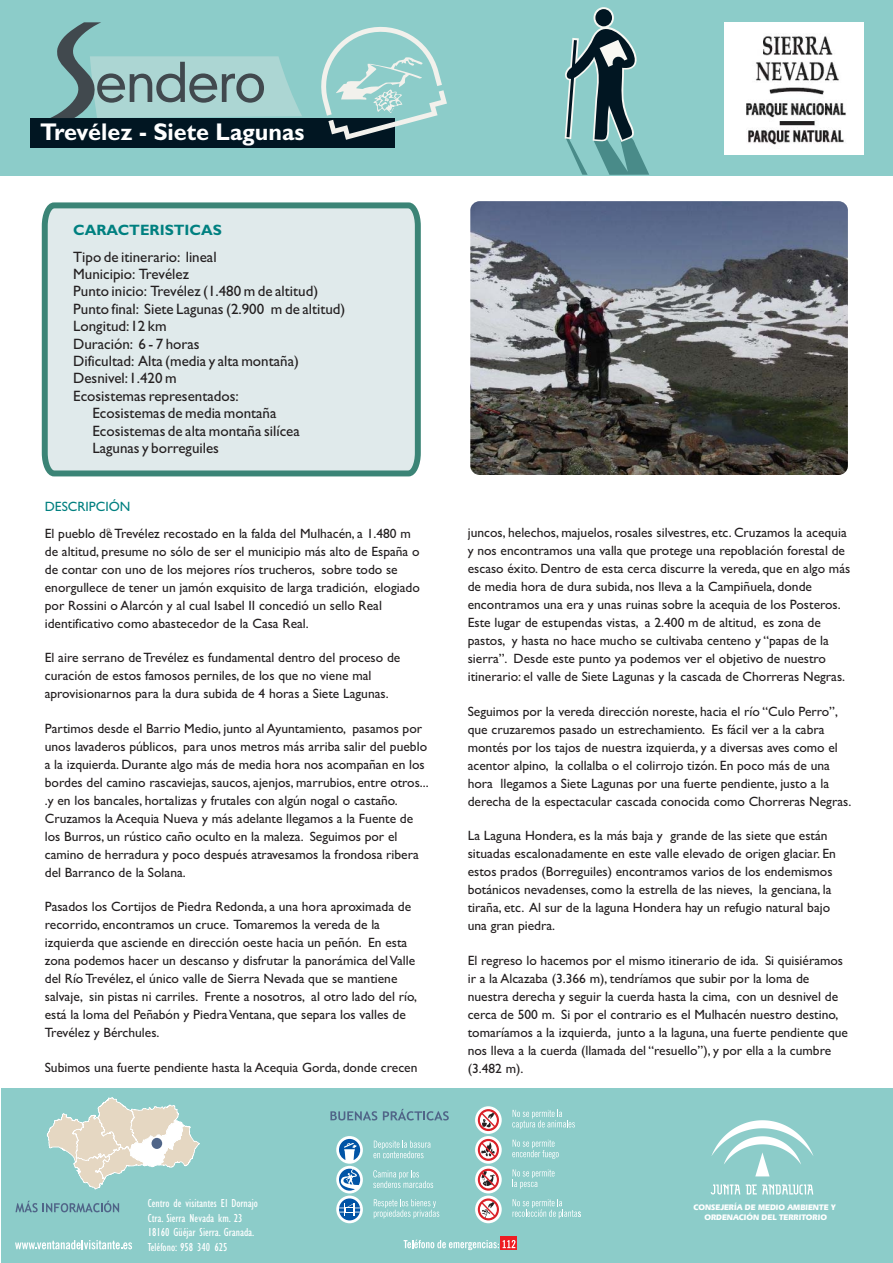
<style>
.page{position:relative;width:893px;height:1263px;background:#fff}
.page>*{position:absolute;margin:0;border:0;box-sizing:border-box;transform-origin:0 0}
.t1{font:700 24.3px "Gill Sans";color:#fff;scale:.96 1}
.t2{font:15px "Gill Sans";color:#231f20}
.t3{font:700 15px "Gill Sans";color:#008080}
.t4{font:13.5px/18px "Gill Sans";color:#231f20}
.t5{font:13.5px "Gill Sans";color:#008080}
.t6{font:condensed 12px/14.4px "Gill Sans";color:#fff}
.t7{font:700 8.25px/10.1px "Eras IT Cby BT";color:#fff;text-align:center;scale:.94 1}
</style>
<div class="page">
<svg style="left:41px;top:202px;width:380px;height:275px;background:#d4e2e2"></svg>
<div style="left:0;top:0;width:893px;height:176px;background:#8cccc9"></div>
<div style="left:30px;top:118px;width:364px;height:29px;background:#011622"></div>
<svg style="left:50px;top:22px;width:252px;height:96px"></svg>
<svg style="left:106px;top:528px;width:4px;height:4px"></svg>
<svg style="left:565px;top:7px;width:84px;height:168px"></svg>
<img style="left:470px;top:201px;width:378px;height:274px;border-radius:9px">
<svg style="left:321px;top:27px;width:126px;height:113px"></svg>
<img style="left:725px;top:23px;width:138px;height:132px">
<div style="left:2px;top:1088px;width:891px;height:175px;background:#8cccc9"></div>
<svg style="left:500px;top:1236px;width:17px;height:14px"></svg>
<svg style="left:47px;top:1097px;width:153px;height:92px"></svg>
<div style="left:152px;top:1138px;width:10px;height:11px;background:#506588;border-radius:50%"></div>
<svg style="left:330px;top:1111px;width:47px;height:9px"></svg>
<svg style="left:383px;top:1109px;width:66px;height:11px"></svg>
<svg style="left:336px;top:1136px;width:27px;height:28px"></svg>
<div style="left:339px;top:1139px;width:21px;height:22px;background:#fff;border-radius:50%"></div>
<svg style="left:339px;top:1139px;width:21px;height:21px"></svg>
<svg style="left:373px;top:1140px;width:57px;height:18px"></svg>
<svg style="left:336px;top:1166px;width:27px;height:27px"></svg>
<svg style="left:339px;top:1169px;width:21px;height:21px"></svg>
<svg style="left:336px;top:1195px;width:27px;height:28px"></svg>
<div style="left:339px;top:1198px;width:21px;height:22px;background:#0154a6;border-radius:50%"></div>
<svg style="left:339px;top:1203px;width:21px;height:13px"></svg>
<svg style="left:374px;top:1199px;width:65px;height:19px"></svg>
<svg style="left:475px;top:1106px;width:27px;height:28px"></svg>
<svg style="left:478px;top:1109px;width:21px;height:22px"></svg>
<svg style="left:480px;top:1111px;width:17px;height:18px"></svg>
<svg style="left:481px;top:1112px;width:14px;height:15px"></svg>
<svg style="left:512px;top:1110px;width:63px;height:19px"></svg>
<svg style="left:475px;top:1136px;width:27px;height:28px"></svg>
<svg style="left:478px;top:1139px;width:21px;height:22px"></svg>
<svg style="left:480px;top:1141px;width:17px;height:18px"></svg>
<svg style="left:481px;top:1142px;width:14px;height:15px"></svg>
<svg style="left:512px;top:1139px;width:47px;height:20px"></svg>
<svg style="left:475px;top:1166px;width:27px;height:27px"></svg>
<svg style="left:478px;top:1169px;width:21px;height:21px"></svg>
<svg style="left:480px;top:1171px;width:17px;height:17px"></svg>
<svg style="left:481px;top:1171px;width:14px;height:16px"></svg>
<svg style="left:512px;top:1169px;width:43px;height:20px"></svg>
<svg style="left:475px;top:1195px;width:27px;height:28px"></svg>
<svg style="left:478px;top:1198px;width:21px;height:22px"></svg>
<svg style="left:480px;top:1201px;width:17px;height:17px"></svg>
<svg style="left:481px;top:1202px;width:14px;height:16px"></svg>
<svg style="left:15px;top:1201px;width:104px;height:11px"></svg>
<svg style="left:373px;top:1170px;width:60px;height:18px"></svg>
<svg style="left:15px;top:1240px;width:117px;height:9px"></svg>
<svg style="left:404px;top:1239px;width:111px;height:11px"></svg>
<svg style="left:711px;top:1184px;width:29px;height:10px"></svg>
<svg style="left:746px;top:1184px;width:67px;height:10px"></svg>
<svg style="left:711px;top:1120px;width:102px;height:56px"></svg>
<svg style="left:512px;top:1199px;width:69px;height:19px"></svg>
<h1 class="t1" style="left:40px;top:123px;width:277px">Trevélez - Siete Lagunas</h1>
<p class="t3" style="left:73px;top:225px;width:150px">CARACTERISTICAS</p>
<p class="t2" style="left:73px;top:252px;width:145px">Tipo de itinerario: lineal</p>
<p class="t2" style="left:73px;top:269px;width:117px">Municipio: Trevélez</p>
<p class="t2" style="left:73px;top:286px;width:246px">Punto inicio: Trevélez (1.480 m de altitud)</p>
<p class="t2" style="left:73px;top:303px;width:274px">Punto final: Siete Lagunas (2.900 m de altitud)</p>
<p class="t2" style="left:73px;top:321px;width:95px">Longitud:12 km</p>
<p class="t2" style="left:73px;top:338px;width:128px">Duración: 6 - 7 horas</p>
<p class="t2" style="left:73px;top:355px;width:227px">Dificultad: Alta (media y alta montaña)</p>
<p class="t2" style="left:73px;top:373px;width:105px">Desnivel:1.420 m</p>
<p class="t2" style="left:73px;top:390px;width:167px">Ecosistemas representados:</p>
<p class="t2" style="left:92px;top:408px;width:186px">Ecosistemas de media montaña</p>
<p class="t2" style="left:92px;top:425px;width:209px">Ecosistemas de alta montaña silícea</p>
<p class="t2" style="left:92px;top:442px;width:128px">Lagunas y borreguiles</p>
<p class="t5" style="left:45px;top:501px;width:87px">DESCRIPCIÓN</p>
<p class="t4" style="left:45px;top:526px;width:377px">El pueblo de Trevélez recostado en la falda del Mulhacén, a 1.480 m de altitud, presume no sólo de ser el municipio más alto de España o de contar con uno de los mejores ríos trucheros, sobre todo se enorgullece de tener un jamón exquisito de larga tradición, elogiado por Rossini o Alarcón y al cual Isabel II concedió un sello Real identificativo como abastecedor de la Casa Real.</p>
<p class="t4" style="left:45px;top:650px;width:357px">El aire serrano de Trevélez es fundamental dentro del proceso de curación de estos famosos perniles, de los que no viene mal aprovisionarnos para la dura subida de 4 horas a Siete Lagunas.</p>
<p class="t4" style="left:45px;top:721px;width:385px">Partimos desde el Barrio Medio, junto al Ayuntamiento, pasamos por unos lavaderos públicos, para unos metros más arriba salir del pueblo a la izquierda. Durante algo más de media hora nos acompañan en los bordes del camino rascaviejas, saucos, ajenjos, marrubios, entre otros... .y en los bancales, hortalizas y frutales con algún nogal o castaño.<br>Cruzamos la Acequia Nueva y más adelante llegamos a la Fuente de los Burros, un rústico caño oculto en la maleza. Seguimos por el camino de herradura y poco después atravesamos la frondosa ribera del Barranco de la Solana.</p>
<p class="t4" style="left:45px;top:899px;width:374px">Pasados los Cortijos de Piedra Redonda, a una hora aproximada de recorrido, encontramos un cruce. Tomaremos la vereda de la izquierda que asciende en dirección oeste hacia un peñón. En esta zona podemos hacer un descanso y disfrutar la panorámica del Valle del Río Trevélez, el único valle de Sierra Nevada que se mantiene salvaje, sin pistas ni carriles. Frente a nosotros, al otro lado del río, está la loma del Peñabón y Piedra Ventana, que separa los valles de Trevélez y Bérchules.</p>
<p class="t4" style="left:45px;top:1060px;width:374px">Subimos una fuerte pendiente hasta la Acequia Gorda, donde crecen</p>
<p class="t4" style="left:468px;top:525px;width:384px">juncos, helechos, majuelos, rosales silvestres, etc. Cruzamos la acequia y nos encontramos una valla que protege una repoblación forestal de escaso éxito. Dentro de esta cerca discurre la vereda, que en algo más de media hora de dura subida, nos lleva a la Campiñuela, donde encontramos una era y unas ruinas sobre la acequia de los Posteros.<br>Este lugar de estupendas vistas, a 2.400 m de altitud, es zona de pastos, y hasta no hace mucho se cultivaba centeno y “papas de la sierra”. Desde este punto ya podemos ver el objetivo de nuestro itinerario: el valle de Siete Lagunas y la cascada de Chorreras Negras.</p>
<p class="t4" style="left:468px;top:704px;width:385px">Seguimos por la vereda dirección noreste, hacia el río “Culo Perro”, que cruzaremos pasado un estrechamiento. Es fácil ver a la cabra montés por los tajos de nuestra izquierda, y a diversas aves como el acentor alpino, la collalba o el colirrojo tizón. En poco más de una hora llegamos a Siete Lagunas por una fuerte pendiente, justo a la derecha de la espectacular cascada conocida como Chorreras Negras.</p>
<p class="t4" style="left:468px;top:828px;width:370px">La Laguna Hondera, es la más baja y grande de las siete que están situadas escalonadamente en este valle elevado de origen glaciar. En estos prados (Borreguiles) encontramos varios de los endemismos botánicos nevadenses, como la estrella de las nieves, la genciana, la tiraña, etc. Al sur de la laguna Hondera hay un refugio natural bajo una gran piedra.</p>
<p class="t4" style="left:468px;top:953px;width:382px">El regreso lo hacemos por el mismo itinerario de ida. Si quisiéramos ir a la Alcazaba (3.366 m), tendríamos que subir por la loma de nuestra derecha y seguir la cuerda hasta la cima, con un desnivel de cerca de 500 m. Si por el contrario es el Mulhacén nuestro destino, tomaríamos a la izquierda, junto a la laguna, una fuerte pendiente que nos lleva a la cuerda (llamada del “resuello”), y por ella a la cumbre (3.482 m).</p>
<p class="t6" style="left:148px;top:1197px;width:112px">Centro de visitantes El Dornajo<br>Ctra. Sierra Nevada km. 23<br>18160 Güéjar Sierra. Granada.<br>Teléfono: 958 340 625</p>
<p class="t7" style="left:693px;top:1203px;width:153px">CONSEJERÍA DE MEDIO AMBIENTE Y<br>ORDENACIÓN DEL TERRITORIO</p>
</div>
